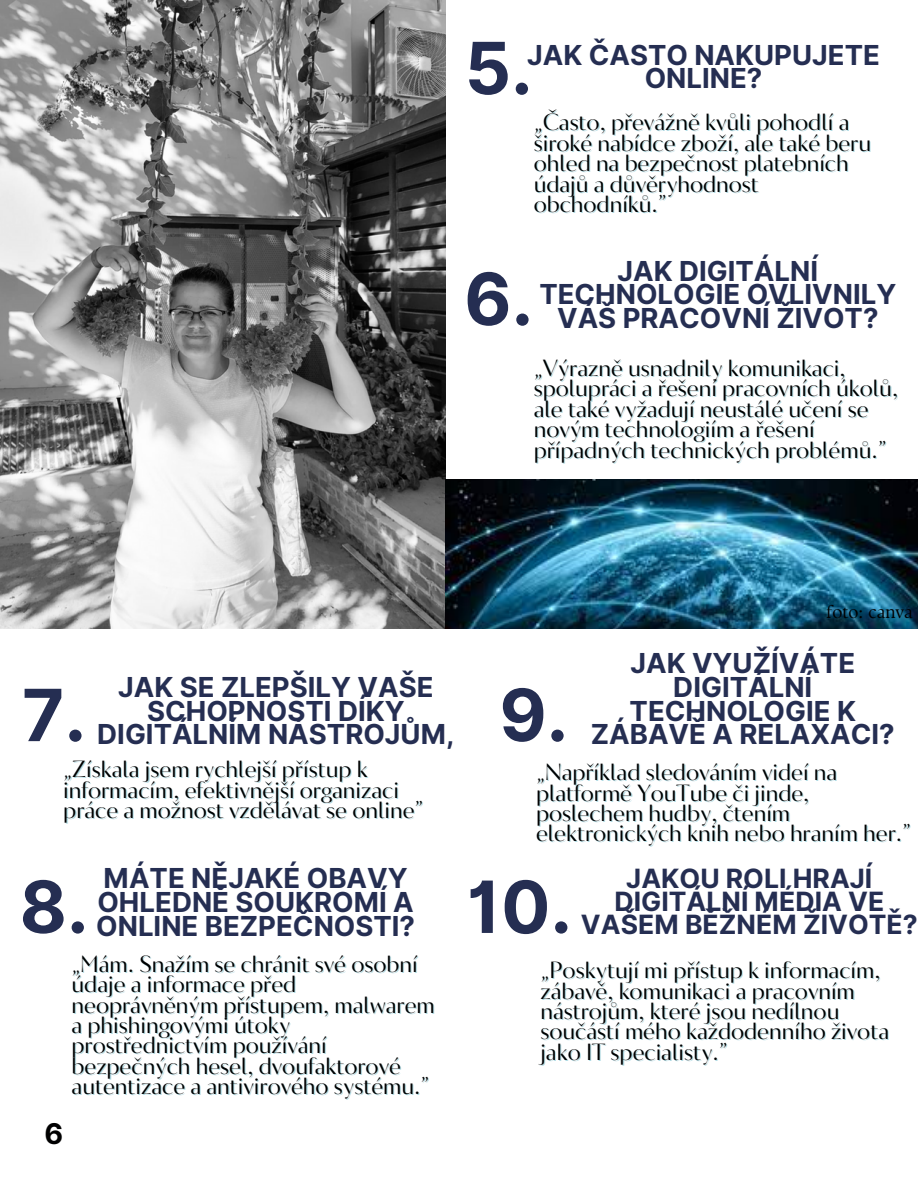
<style>
.page{position:relative;width:918px;height:1188px;background:#fff}
.page>*{position:absolute;margin:0;border:0;box-sizing:border-box;transform-origin:0 0}
.t1{font:700 72px "Inter";color:#252e52}
.t2{font:700 28.5px "Inter";color:#000001}
.t3{font:700 27.6px/23.9px "Inter";color:#252e52;text-align:center}
.t4{font:700 26.55px/23px "Inter";color:#252e52;text-align:center}
.t5{font:23.4px/20.4px "Circe Contrast";color:#000}
.t6{font:18px "TY Serif D";color:#000001}
</style>
<div class="page">
<img style="left:0;top:0;width:445px;height:629px">
<img style="left:446px;top:480px;width:472px;height:148px">
<h3 class="t1" style="left:465px;top:25px;width:69px">5.</h3>
<h1 class="t3" style="left:527px;top:43px;width:354px">JAK ČASTO NAKUPUJETE<br>ONLINE?</h1>
<h2 class="t5" style="left:534px;top:113px;width:317px">„Často, převážně kvůli pohodlí a</h2>
<h3 class="t5" style="left:534px;top:134px;width:339px">široké nabídce zboží, ale také beru</h3>
<p class="t5" style="left:534px;top:154px;width:317px">ohled na bezpečnost platebních</p>
<p class="t5" style="left:534px;top:174px;width:227px">údajů a důvěryhodnost</p>
<h2 class="t5" style="left:534px;top:195px;width:135px">obchodníků.”</h2>
<h2 class="t3" style="left:539px;top:259px;width:358px">JAK DIGITÁLNÍ<br>TECHNOLOGIE OVLIVNILY<br>VÁŠ PRACOVNÍ ŽIVOT?</h2>
<h1 class="t5" style="left:534px;top:359px;width:313px">„Výrazně usnadnily komunikaci,</h1>
<h3 class="t5" style="left:534px;top:379px;width:366px">spolupráci a řešení pracovních úkolů,</h3>
<h3 class="t5" style="left:534px;top:400px;width:336px">ale také vyžadují neustálé učení se</h3>
<h1 class="t5" style="left:534px;top:420px;width:282px">novým technologiím a řešení</h1>
<h2 class="t5" style="left:534px;top:440px;width:355px">případných technických problémů.”</h2>
<h1 class="t1" style="left:464px;top:256px;width:70px">6.</h1>
<p class="t6" style="left:826px;top:601px;width:88px">foto: canva</p>
<p class="t3" style="left:591px;top:651px;width:305px">JAK VYUŽÍVÁTE<br>DIGITÁLNÍ<br>TECHNOLOGIE K<br>ZÁBAVĚ A RELAXACI?</p>
<p class="t5" style="left:536px;top:763px;width:377px">„Například sledováním videí na platformě YouTube či jinde, poslechem hudby, čtením elektronických knih nebo hraním her.”</p>
<p class="t4" style="left:581px;top:867px;width:338px">JAKOU ROLI HRAJÍ<br>DIGITÁLNÍ MÉDIA VE<br>VAŠEM BĚŽNÉM ŽIVOTĚ?</p>
<p class="t5" style="left:540px;top:961px;width:350px">„Poskytují mi přístup k informacím, zábavě, komunikaci a pracovním nástrojům, které jsou nedílnou součástí mého každodenního života jako IT specialisty.”</p>
<h2 class="t3" style="left:97px;top:675px;width:359px">JAK SE ZLEPŠILY VAŠE<br>SCHOPNOSTI DÍKY<br>DIGITÁLNÍM NÁSTROJŮM,</h2>
<h3 class="t1" style="left:499px;top:672px;width:70px">9.</h3>
<h1 class="t1" style="left:22px;top:672px;width:66px">7.</h1>
<p class="t5" style="left:63px;top:760px;width:362px">„Získala jsem rychlejší přístup k informacím, efektivnější organizaci práce a možnost vzdělávat se online”</p>
<p class="t3" style="left:96px;top:867px;width:320px;text-align:left">MÁTE NĚJAKÉ OBAVY<br>OHLEDNĚ SOUKROMÍ A<br>ONLINE BEZPEČNOSTI?</p>
<p class="t5" style="left:72px;top:955px;width:365px">„Mám. Snažím se chránit své osobní údaje a informace před neoprávněným přístupem, malwarem a phishingovými útoky prostřednictvím používání bezpečných hesel, dvoufaktorové autentizace a antivirového systému.”</p>
<h3 class="t1" style="left:19px;top:864px;width:70px">8.</h3>
<p class="t1" style="left:467px;top:864px;width:107px">10.</p>
<h2 class="t2" style="left:44px;top:1116px;width:20px">6</h2>
</div>
